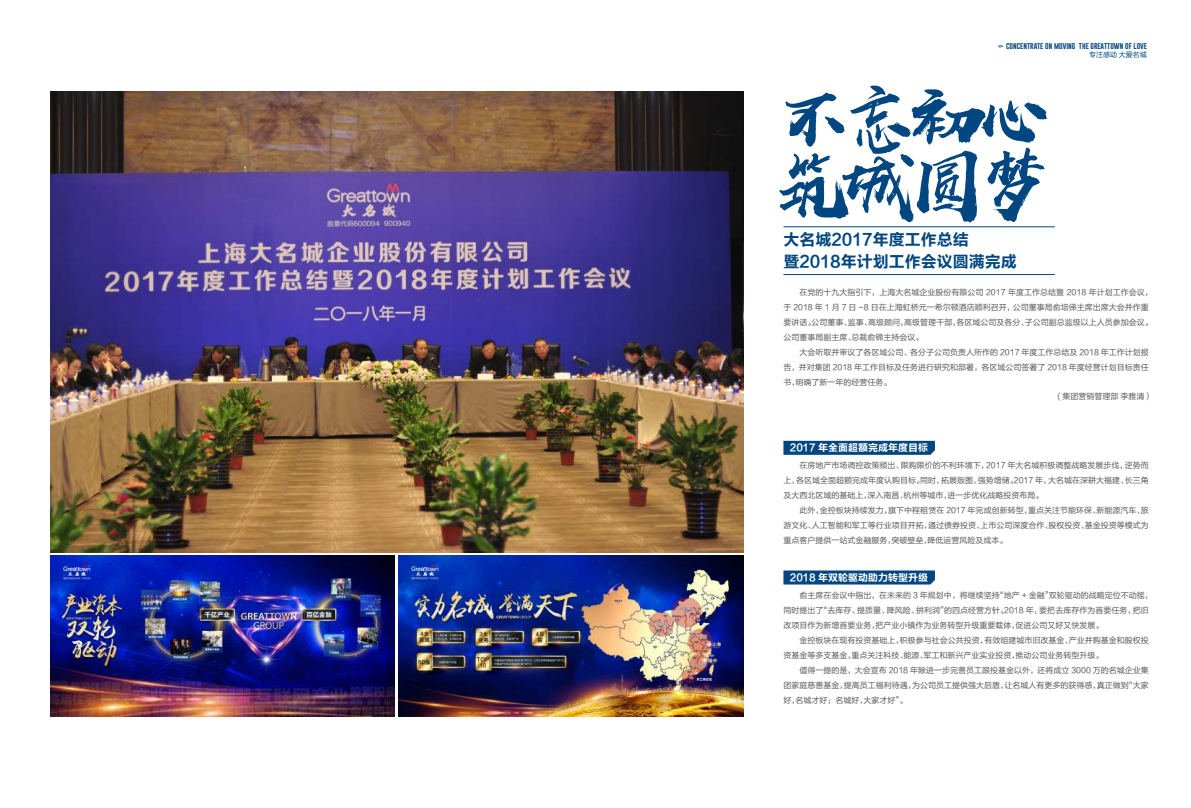
<style>
.page{position:relative;width:1191px;height:808px;background:#fff}
.page>*{position:absolute;margin:0;border:0;box-sizing:border-box;transform-origin:0 0}
.t1{font:76.5px/67.8px "HY Shang Wei Shou Shu W";letter-spacing:-.12em;color:#004680}
.t2{font:16px/21.5px "FZLTCHK GBK1 0";color:#004680}
.t3{font:10px "FZLTCHJW GB1 0";color:#fff}
.t4{font:8px/15px "FZLTHK GBK1 0";color:#595757;text-align:justify}
.t5{font:7px "Gobold";color:#004680}
.t6{font:7px "FZLTHK GBK1 0";color:#004680}
</style>
<div class="page">
<svg style="left:998px;top:45px;width:5px;height:3px"></svg>
<img style="left:50px;top:92px;width:693px;height:460px">
<img style="left:399px;top:555px;width:344px;height:161px">
<img style="left:50px;top:555px;width:345px;height:161px">
<hr style="left:783px;top:227px;width:271px;height:1px;background:#004680">
<hr style="left:783px;top:274px;width:271px;height:1px;background:#004680">
<svg style="left:783px;top:570px;width:152px;height:14px;background:#0b4e85"></svg>
<svg style="left:783px;top:441px;width:152px;height:14px;background:#054982"></svg>
<p class="t5" style="left:1006px;top:41px;width:142px">CONCENTRATE ON MOVING THE GREATTOWN OF LOVE</p>
<h1 class="t1" style="left:775px;top:84px;width:280px">不忘初心筑城圆梦</h1>
<h2 class="t2" style="left:783px;top:229px;width:235px">大名城2017年度工作总结暨2018年计划工作会议圆满完成</h2>
<p class="t6" style="left:1089px;top:51px;width:59px">专注感动 大爱名城</p>
<p class="t4" style="left:783px;top:285px;width:371px;text-align:left;text-indent:16px">在党的十九大指引下，上海大名城企业股份有限公司 2017 年度工作总结暨 2018 年计划工作会议，于 2018 年 1 月 7 日 -8 日在上海虹桥元一希尔顿酒店顺利召开，公司董事局俞培俤主席出席大会并作重要讲话。公司董事、监事、高级顾问，高级管理干部，各区域公司及各分、子公司副总监级以上人员参加会议。公司董事局副主席、总裁俞锦主持会议。</p>
<p class="t4" style="left:783px;top:345px;width:367px;text-indent:16px">大会听取并审议了各区域公司、各分子公司负责人所作的 2017 年度工作总结及 2018 年工作计划报告，并对集团 2018 年工作目标及任务进行研究和部署，各区域公司签署了 2018 年度经营计划目标责任书，明确了新一年的经营任务。</p>
<p class="t3" style="left:790px;top:442px;width:140px">2017 年全面超额完成年度目标</p>
<p class="t4" style="left:1057px;top:389px;width:97px">( 集团营销管理部 李雅清）</p>
<p class="t4" style="left:783px;top:458px;width:367px;text-indent:16px">在房地产市场调控政策频出、限购限价的不利环境下，2017 年大名城积极调整战略发展步伐，逆势而上，各区域全面超额完成年度认购目标。同时，拓展版图，强势增储。2017 年，大名城在深耕大福建、长三角及大西北区域的基础上，深入南昌、杭州等城市，进一步优化战略投资布局。</p>
<p class="t4" style="left:783px;top:503px;width:367px;text-indent:16px">此外，金控板块持续发力，旗下中程租赁在 2017 年完成创新转型，重点关注节能环保、新能源汽车、旅游文化、人工智能和军工等行业项目开拓，通过债券投资、上市公司深度合作、股权投资、基金投资等模式为重点客户提供一站式金融服务，突破壁垒，降低运营风险及成本。</p>
<p class="t3" style="left:790px;top:572px;width:140px">2018 年双轮驱动助力转型升级</p>
<p class="t4" style="left:783px;top:588px;width:371px;text-align:left;text-indent:16px">俞主席在会议中指出，在未来的 3 年规划中，将继续坚持“地产 + 金融”双轮驱动的战略定位不动摇，同时提出了“去库存、提质量、降风险、拼利润”的四点经营方针。2018 年，要把去库存作为首要任务，把旧改项目作为新增首要业务，把产业小镇作为业务转型升级重要载体，促进公司又好又快发展。</p>
<p class="t4" style="left:783px;top:633px;width:367px;text-indent:16px">金控板块在现有投资基础上，积极参与社会公共投资，有效组建城市旧改基金、产业并购基金和股权投资基金等多支基金，重点关注科技、能源、军工和新兴产业实业投资，推动公司业务转型升级。</p>
<p class="t4" style="left:783px;top:663px;width:367px;text-indent:16px">值得一提的是，大会宣布 2018 年除进一步完善员工跟投基金以外，还将成立 3000 万的名城企业集团家庭慈善基金，提高员工福利待遇，为公司员工提供强大后盾，让名城人有更多的获得感，真正做到“大家好，名城才好；名城好，大家才好”。</p>
</div>
